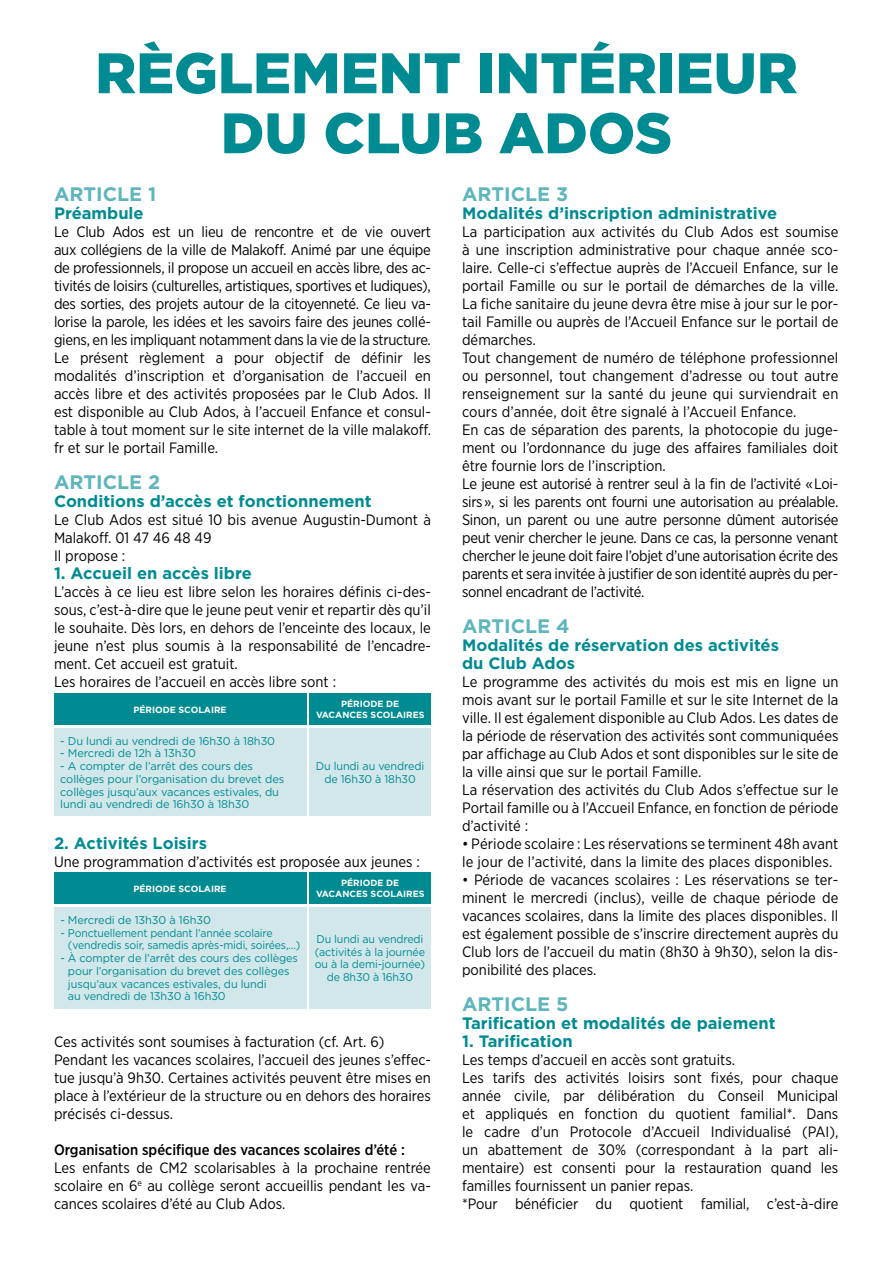
<style>
.page{position:relative;width:893px;height:1263px;background:#fff}
.page>*{position:absolute;margin:0;border:0;box-sizing:border-box;transform-origin:0 0}
.t1{font:900 57px/60px "Gotham";color:#008b92;text-align:center}
.t2{font:700 19.5px "Gotham";color:#5eb6bc}
.t3{font:700 16.5px/18px "Gotham";color:#008b92}
.t4{font:15px/18px "Gotham Narrow";color:#000}
.t5{font:500 15px "Gotham Narrow";color:#000}
.t6{font:11.25px/12.8px "Gotham";letter-spacing:-.01em;color:#008b92}
.t7{font:11.25px/12.8px "Gotham";letter-spacing:-.01em;color:#008b92;text-align:center;scale:.95 1}
.t8{font:11.25px/12.8px "Gotham";letter-spacing:-.01em;color:#008b92;text-align:center;scale:.96 1}
.t9{font:700 9px/10.5px "Gotham";color:#fff;text-align:center}
</style>
<div class="page">
<div style="left:54px;top:694px;width:252px;height:31px;background:#008b92"></div>
<div style="left:310px;top:694px;width:121px;height:31px;background:#008b92"></div>
<div style="left:54px;top:728px;width:252px;height:88px;background:#d1e7ea"></div>
<div style="left:310px;top:728px;width:121px;height:88px;background:#d1e7ea"></div>
<div style="left:54px;top:873px;width:252px;height:31px;background:#008b92"></div>
<div style="left:310px;top:873px;width:121px;height:31px;background:#008b92"></div>
<div style="left:54px;top:907px;width:252px;height:101px;background:#d1e7ea"></div>
<div style="left:310px;top:907px;width:121px;height:101px;background:#d1e7ea"></div>
<h1 class="t1" style="left:95px;top:42px;width:704px">RÈGLEMENT INTÉRIEUR<br>DU CLUB ADOS</h1>
<h2 class="t2" style="left:54px;top:181px;width:104px">ARTICLE 1</h2>
<p class="t3" style="left:54px;top:204px;width:91px">Préambule</p>
<p class="t4" style="left:54px;top:222px;width:378px;text-align:justify">Le Club Ados est un lieu de rencontre et de vie ouvert aux collégiens de la ville de Malakoff. Animé par une équipe de professionnels, il propose un accueil en accès libre, des ac&shy;tivités de loisirs (culturelles, artistiques, sportives et ludiques), des sorties, des projets autour de la citoyenneté. Ce lieu va&shy;lorise la parole, les idées et les savoirs faire des jeunes collé&shy;giens, en les impliquant notamment dans la vie de la structure.<br>Le présent règlement a pour objectif de définir les modalités d’inscription et d’organisation de l’accueil en accès libre et des activités proposées par le Club Ados. Il est disponible au Club Ados, à l’accueil Enfance et consul&shy;table à tout moment sur le site internet de la ville malakoff. fr et sur le portail Famille.</p>
<h2 class="t2" style="left:54px;top:469px;width:108px">ARTICLE 2</h2>
<p class="t3" style="left:54px;top:492px;width:319px">Conditions d’accès et fonctionnement</p>
<p class="t4" style="left:54px;top:510px;width:378px">Le Club Ados est situé 10 bis avenue Augustin-Dumont à<br>Malakoff. 01 47 46 48 49<br>Il propose :</p>
<p class="t3" style="left:54px;top:564px;width:199px">1. Accueil en accès libre</p>
<p class="t4" style="left:54px;top:582px;width:378px">L’accès à ce lieu est libre selon les horaires définis ci-des&shy;sous, c’est-à-dire que le jeune peut venir et repartir dès qu’il le souhaite. Dès lors, en dehors de l’enceinte des locaux, le jeune n’est plus soumis à la responsabilité de l’encadre&shy;ment. Cet accueil est gratuit.<br>Les horaires de l’accueil en accès libre sont :</p>
<p class="t9" style="left:134px;top:704px;width:95px">PÉRIODE SCOLAIRE</p>
<p class="t9" style="left:316px;top:699px;width:110px">PÉRIODE DE<br>VACANCES SCOLAIRES</p>
<p class="t6" style="left:60px;top:734px;width:216px">- Du lundi au vendredi de 16h30 à 18h30</p>
<p class="t6" style="left:60px;top:747px;width:137px">- Mercredi de 12h à 13h30</p>
<p class="t6" style="left:60px;top:759px;width:225px">- A compter de l’arrêt des cours des collèges pour l’organisation du brevet des collèges jusqu’aux vacances estivales, du lundi au vendredi de 16h30 à 18h30</p>
<p class="t8" style="left:316px;top:759px;width:115px">Du lundi au vendredi de 16h30 à 18h30</p>
<p class="t3" style="left:54px;top:834px;width:155px">2. Activités Loisirs</p>
<p class="t4" style="left:54px;top:852px;width:367px">Une programmation d’activités est proposée aux jeunes :</p>
<p class="t9" style="left:134px;top:883px;width:95px">PÉRIODE SCOLAIRE</p>
<p class="t9" style="left:316px;top:878px;width:110px">PÉRIODE DE<br>VACANCES SCOLAIRES</p>
<p class="t6" style="left:60px;top:913px;width:152px">- Mercredi de 13h30 à 16h30</p>
<p class="t6" style="left:68px;top:926px;width:234px;text-indent:-8px">- Ponctuellement pendant l’année scolaire (vendredis soir, samedis après-midi, soirées,…)</p>
<p class="t6" style="left:68px;top:951px;width:232px;text-indent:-8px">- À compter de l’arrêt des cours des collèges pour l’organisation du brevet des collèges jusqu’aux vacances estivales, du lundi<br>au vendredi de 13h30 à 16h30</p>
<h2 class="t2" style="left:462px;top:181px;width:108px">ARTICLE 3</h2>
<p class="t3" style="left:462px;top:204px;width:317px">Modalités d’inscription administrative</p>
<p class="t4" style="left:462px;top:222px;width:378px">La participation aux activités du Club Ados est soumise à une inscription administrative pour chaque année sco&shy;laire. Celle-ci s’effectue auprès de l’Accueil Enfance, sur le portail Famille ou sur le portail de démarches de la ville.<br>La fiche sanitaire du jeune devra être mise à jour sur le por&shy;tail Famille ou auprès de l’Accueil Enfance sur le portail de démarches.<br>Tout changement de numéro de téléphone professionnel ou personnel, tout changement d’adresse ou tout autre renseignement sur la santé du jeune qui surviendrait en cours d’année, doit être signalé à l’Accueil Enfance.<br>En cas de séparation des parents, la photocopie du juge&shy;ment ou l’ordonnance du juge des affaires familiales doit être fournie lors de l’inscription.<br>Le jeune est autorisé à rentrer seul à la fin de l’activité « Loi&shy;sirs », si les parents ont fourni une autorisation au préalable.<br>Sinon, un parent ou une autre personne dûment autorisée peut venir chercher le jeune. Dans ce cas, la personne venant chercher le jeune doit faire l’objet d’une autorisation écrite des parents et sera invitée à justifier de son identité auprès du per&shy;sonnel encadrant de l’activité.</p>
<h2 class="t2" style="left:462px;top:613px;width:109px">ARTICLE 4</h2>
<p class="t3" style="left:462px;top:636px;width:318px">Modalités de réservation des activités du Club Ados</p>
<p class="t4" style="left:462px;top:672px;width:378px">Le programme des activités du mois est mis en ligne un mois avant sur le portail Famille et sur le site Internet de la ville. Il est également disponible au Club Ados. Les dates de la période de réservation des activités sont communiquées par affichage au Club Ados et sont disponibles sur le site de la ville ainsi que sur le portail Famille.<br>La réservation des activités du Club Ados s’effectue sur le Portail famille ou à l’Accueil Enfance, en fonction de période d’activité :</p>
<p class="t4" style="left:462px;top:834px;width:378px">• Période scolaire : Les réservations se terminent 48h avant le jour de l’activité, dans la limite des places disponibles.</p>
<p class="t4" style="left:462px;top:870px;width:378px;text-align:justify">• Période de vacances scolaires : Les réservations se ter&shy;minent le mercredi (inclus), veille de chaque période de vacances scolaires, dans la limite des places disponibles. Il est également possible de s’inscrire directement auprès du Club lors de l’accueil du matin (8h30 à 9h30), selon la dis&shy;ponibilité des places.</p>
<h2 class="t2" style="left:462px;top:991px;width:108px">ARTICLE 5</h2>
<p class="t3" style="left:462px;top:1014px;width:315px">Tarification et modalités de paiement</p>
<p class="t3" style="left:462px;top:1032px;width:112px">1. Tarification</p>
<p class="t4" style="left:462px;top:1050px;width:378px">Les temps d’accueil en accès sont gratuits.<br>Les tarifs des activités loisirs sont fixés, pour chaque année civile, par délibération du Conseil Municipal et appliqués en fonction du quotient familial*. Dans le cadre d’un Protocole d’Accueil Individualisé (PAI), un abattement de 30% (correspondant à la part ali&shy;mentaire) est consenti pour la restauration quand les familles fournissent un panier repas.<br>*Pour bénéficier du quotient familial, c’est-à-dire</p>
<p class="t7" style="left:315px;top:932px;width:118px">Du lundi au vendredi (activités à la journée ou à la demi-journée) de 8h30 à 16h30</p>
<p class="t4" style="left:54px;top:1032px;width:378px">Ces activités sont soumises à facturation (cf. Art. 6)<br>Pendant les vacances scolaires, l’accueil des jeunes s’effec&shy;tue jusqu’à 9h30. Certaines activités peuvent être mises en place à l’extérieur de la structure ou en dehors des horaires précisés ci-dessus.</p>
<p class="t5" style="left:54px;top:1140px;width:353px">Organisation spécifique des vacances scolaires d’été :</p>
<p class="t4" style="left:54px;top:1158px;width:378px;text-align:justify">Les enfants de CM2 scolarisables à la prochaine rentrée scolaire en 6<sup>e</sup> au collège seront accueillis pendant les va&shy;cances scolaires d’été au Club Ados.</p>
</div>
